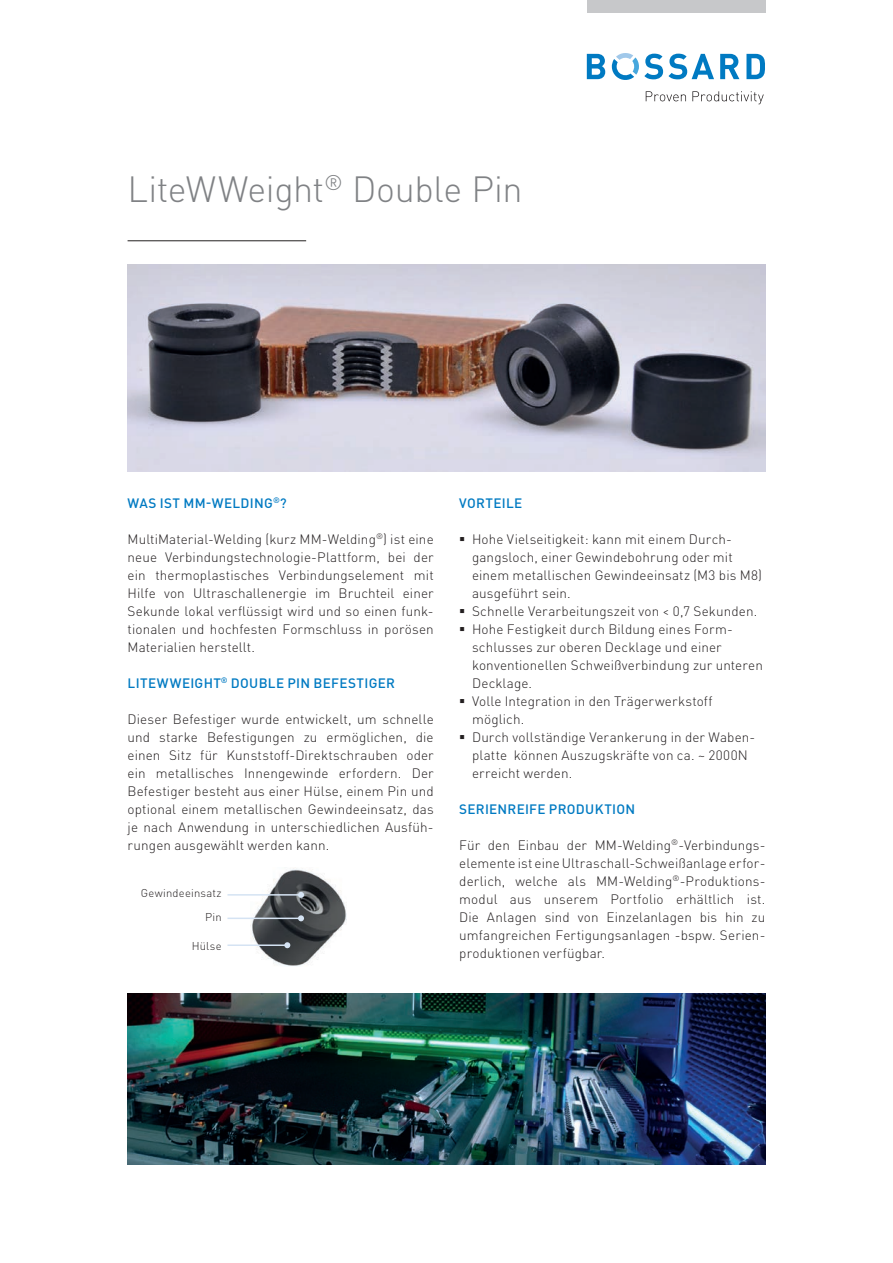
<style>
.page{position:relative;width:893px;height:1263px;background:#fff}
.page>*{position:absolute;margin:0;border:0;box-sizing:border-box;transform-origin:0 0}
.t1{font:300 36px "DINOT";letter-spacing:-.015em;color:#808285}
.t2{font:300 13.5px/18px "DINOT";letter-spacing:.01em;color:#231f20}
.t3{font:500 13.5px "DINOT";letter-spacing:.025em;color:#007ac2}
.t4{font:300 11.25px "DINOT";letter-spacing:.02em;color:#231f20}
</style>
<div class="page">
<svg style="left:646px;top:91px;width:40px;height:10px"></svg>
<svg style="left:692px;top:91px;width:72px;height:13px"></svg>
<svg style="left:587px;top:54px;width:18px;height:25px"></svg>
<svg style="left:720px;top:54px;width:19px;height:25px"></svg>
<svg style="left:746px;top:54px;width:19px;height:25px"></svg>
<svg style="left:612px;top:53px;width:102px;height:27px"></svg>
<div style="left:587px;top:0;width:178px;height:13px;background:#c7c8ca"></div>
<img style="left:128px;top:265px;width:637px;height:207px">
<hr style="left:128px;top:240px;width:178px;height:1px;background:#231f20">
<img style="left:250px;top:867px;width:97px;height:99px">
<hr style="left:227px;top:894px;width:74px;height:2px;background:#d5e3f3">
<svg style="left:298px;top:892px;width:6px;height:6px"></svg>
<hr style="left:227px;top:917px;width:74px;height:2px;background:#d5e3f3">
<svg style="left:298px;top:915px;width:6px;height:6px"></svg>
<hr style="left:227px;top:944px;width:60px;height:2px;background:#d5e3f3">
<svg style="left:284px;top:942px;width:6px;height:6px"></svg>
<img style="left:128px;top:994px;width:637px;height:171px">
<h1 class="t1" style="left:128px;top:164px;width:396px">LiteWWeight<sup>®</sup> Double Pin</h1>
<p class="t3" style="left:128px;top:494px;width:161px">WAS IST MM-WELDING<sup>®</sup>?</p>
<p class="t2" style="left:128px;top:529px;width:308px;text-align:justify">MultiMaterial-Welding (kurz MM-Welding<sup>®</sup>) ist eine neue Verbindungstechnologie-Plattform, bei der ein thermoplastisches Verbindungselement mit Hilfe von Ultraschallenergie im Bruchteil einer Sekunde lokal verflüssigt wird und so einen funk&shy;tionalen und hochfesten Formschluss in porösen Materialien herstellt.</p>
<p class="t3" style="left:128px;top:674px;width:269px">LITEWWEIGHT<sup>®</sup> DOUBLE PIN BEFESTIGER</p>
<p class="t2" style="left:128px;top:709px;width:308px;text-align:justify">Dieser Befestiger wurde entwickelt, um schnelle und starke Befestigungen zu ermöglichen, die einen Sitz für Kunststoff-Direktschrauben oder ein metallisches Innengewinde erfordern. Der Befestiger besteht aus einer Hülse, einem Pin und optional einem metallischen Gewindeeinsatz, das je nach Anwendung in unterschiedlichen Ausfüh&shy;rungen ausgewählt werden kann.</p>
<p class="t4" style="left:141px;top:885px;width:82px">Gewindeeinsatz</p>
<p class="t4" style="left:205px;top:909px;width:18px">Pin</p>
<p class="t4" style="left:192px;top:938px;width:31px">Hülse</p>
<p class="t3" style="left:459px;top:494px;width:64px">VORTEILE</p>
<p class="t2" style="left:472px;top:529px;width:291px;text-indent:-13px">▪ Hohe Vielseitigkeit: kann mit einem Durch&shy;gangsloch, einer Gewindebohrung oder mit einem metallischen Gewindeeinsatz (M3 bis M8) ausgeführt sein.</p>
<p class="t2" style="left:459px;top:601px;width:300px">▪ Schnelle Verarbeitungszeit von &lt; 0,7 Sekunden.</p>
<p class="t2" style="left:472px;top:619px;width:292px;text-indent:-13px">▪ Hohe Festigkeit durch Bildung eines Form&shy;schlusses zur oberen Decklage und einer konventionellen Schweißverbindung zur unteren Decklage.</p>
<p class="t2" style="left:472px;top:691px;width:242px;text-indent:-13px">▪ Volle Integration in den Trägerwerkstoff möglich.</p>
<p class="t2" style="left:472px;top:727px;width:285px;text-indent:-13px">▪ Durch vollständige Verankerung in der Waben&shy;platte können Auszugskräfte von ca. ~ 2000N erreicht werden.</p>
<p class="t3" style="left:459px;top:800px;width:177px">SERIENREIFE PRODUKTION</p>
<p class="t2" style="left:459px;top:835px;width:308px">Für den Einbau der MM-Welding<sup>®</sup>-Verbindungs&shy;elemente ist eine Ultraschall-Schweißanlage erfor&shy;derlich, welche als MM-Welding<sup>®</sup>-Produktions&shy;modul aus unserem Portfolio erhältlich ist.<br>Die Anlagen sind von Einzelanlagen bis hin zu umfangreichen Fertigungsanlagen -bspw. Serien&shy;produktionen verfügbar.</p>
</div>
